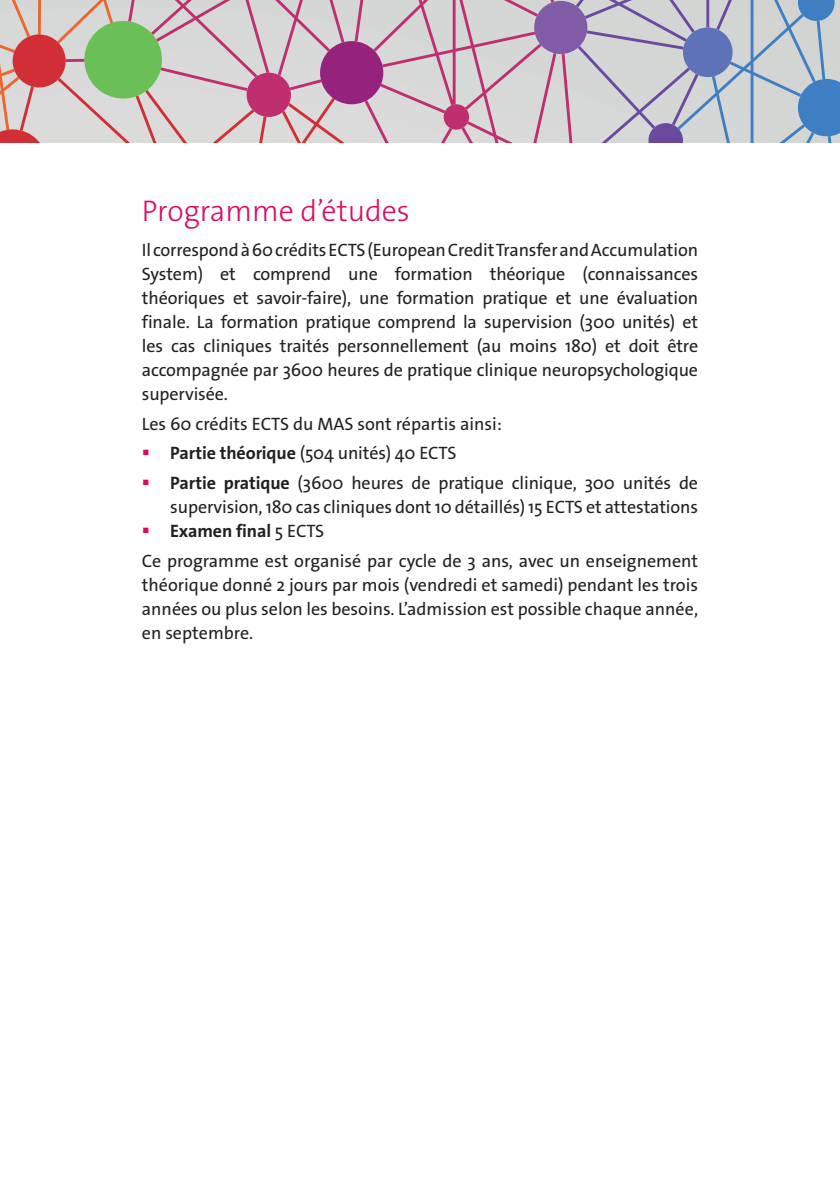
<style>
.page{position:relative;width:840px;height:1191px;background:#fff}
.page>*{position:absolute;margin:0;border:0;box-sizing:border-box;transform-origin:0 0}
.texte{font:300 30px "The Sans Os F";color:#db0a62}
.retrait5{font:18px/24px "The Sans Os F";letter-spacing:-.005em;color:#231f20;text-align:justify}
.retrait5-2{font:700 18px "The Sans Os F";letter-spacing:-.005em;color:#231f20}
.s1{color:#db0a62}
.s2{font-weight:700}
.s3{font-weight:400}
</style>
<div class="page">
<svg style="left:0;top:0;width:839px;height:142px;background:#c2b6bf"></svg>
<p class="texte" style="left:142px;top:191px;width:269px">Programme d’études</p>
<p class="retrait5" style="left:142px;top:238px;width:557px">Il correspond à 60 crédits ECTS (European Credit Transfer and Accumulation System) et comprend une formation théorique (connaissances théoriques et savoir-faire), une formation pratique et une évaluation finale. La formation pratique comprend la supervision (300 unités) et les cas cliniques traités personnellement (au moins 180) et doit être accompagnée par 3600 heures de pratique clinique neuropsychologique supervisée.</p>
<p class="retrait5" style="left:142px;top:412px;width:361px">Les 60 crédits ECTS du MAS sont répartis ainsi:</p>
<p class="retrait5" style="left:142px;top:441px;width:316px"><span class="s1">▪</span> <span class="s2">Partie théorique</span> (504 unités) 40 ECTS</p>
<p class="retrait5" style="left:142px;top:471px;width:557px;text-align:right"><span class="s1">▪</span> <span class="s2">Partie pratique</span> (3600 heures de pratique clinique, 300 unités de supervision, 180 cas cliniques dont 10 détaillés) 15 ECTS et attestations</p>
<p class="retrait5-2" style="left:142px;top:519px;width:184px"><span class="s1">▪</span> Examen final <span class="s3">5 ECTS</span></p>
<p class="retrait5" style="left:142px;top:549px;width:557px">Ce programme est organisé par cycle de 3 ans, avec un enseignement théorique donné 2 jours par mois (vendredi et samedi) pendant les trois années ou plus selon les besoins. L’admission est possible chaque année, en septembre.</p>
</div>
